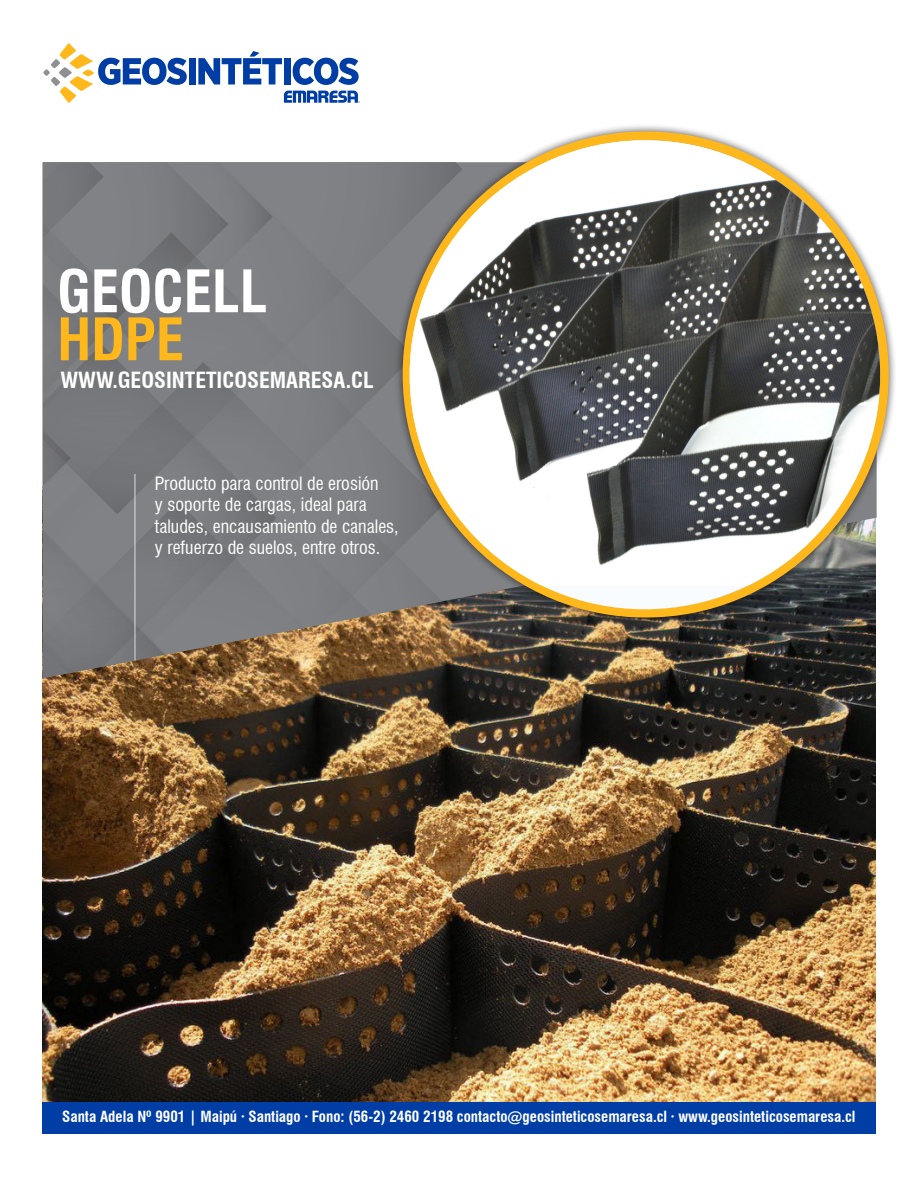
<style>
.page{position:relative;width:918px;height:1188px;background:#fff}
.page>*{position:absolute;margin:0;border:0;box-sizing:border-box;transform-origin:0 0}
.t1{font:700 condensed 57px "Swiss 721 BT";color:#fff}
.t2{font:700 condensed 57px "Swiss 721 BT";color:#ffb81c}
.t3{font:700 condensed 21.75px "Swiss 721 BT";color:#fff}
.t4{font:condensed 18px/21.6px "Swiss 721 BT";color:#fff}
.t5{font:700 condensed 15px "Swiss 721 BT";color:#fff}
</style>
<div class="page">
<img style="left:43px;top:678px;width:833px;height:425px">
<img style="left:68px;top:615px;width:808px;height:63px">
<div style="left:236px;top:162px;width:158px;height:453px;background:#7d7f82"></div>
<div style="left:273px;top:162px;width:72px;height:184px;background:#7e8083"></div>
<div style="left:162px;top:275px;width:123px;height:128px;background:#7f8184"></div>
<img style="left:162px;top:362px;width:74px;height:75px">
<img style="left:81px;top:307px;width:32px;height:32px">
<img style="left:105px;top:347px;width:57px;height:56px">
<img style="left:161px;top:403px;width:34px;height:34px">
<img style="left:228px;top:162px;width:45px;height:113px">
<img style="left:104px;top:162px;width:124px;height:130px">
<div style="left:43px;top:231px;width:68px;height:76px;background:#7b7d80"></div>
<img style="left:43px;top:162px;width:61px;height:69px">
<img style="left:43px;top:223px;width:7px;height:15px">
<img style="left:121px;top:257px;width:93px;height:92px">
<img style="left:111px;top:232px;width:85px;height:99px">
<img style="left:97px;top:292px;width:31px;height:31px">
<img style="left:353px;top:596px;width:19px;height:28px">
<div style="left:276px;top:519px;width:77px;height:109px;background:#7e8083"></div>
<img style="left:263px;top:506px;width:13px;height:53px">
<img style="left:43px;top:437px;width:220px;height:122px">
<img style="left:43px;top:530px;width:53px;height:53px">
<div style="left:43px;top:532px;width:52px;height:52px;background:#7c7e81"></div>
<img style="left:43px;top:348px;width:118px;height:133px">
<img style="left:43px;top:430px;width:28px;height:33px">
<div style="left:43px;top:344px;width:62px;height:66px;background:#76787b"></div>
<img style="left:84px;top:404px;width:110px;height:110px">
<img style="left:167px;top:559px;width:138px;height:95px">
<img style="left:154px;top:641px;width:13px;height:14px">
<img style="left:152px;top:642px;width:13px;height:19px">
<img style="left:154px;top:546px;width:82px;height:95px">
<img style="left:141px;top:628px;width:13px;height:14px">
<img style="left:140px;top:630px;width:12px;height:37px">
<img style="left:96px;top:501px;width:127px;height:127px">
<img style="left:95px;top:583px;width:46px;height:47px">
<img style="left:43px;top:584px;width:97px;height:88px">
<hr style="left:135px;top:474px;width:1px;height:187px;background:#fff">
<img style="left:43px;top:673px;width:25px;height:5px">
<img style="left:43px;top:640px;width:32px;height:33px">
<svg style="left:284px;top:91px;width:76px;height:12px"></svg>
<svg style="left:43px;top:43px;width:144px;height:60px"></svg>
<div style="left:189px;top:58px;width:6px;height:26px;background:#003da5"></div>
<svg style="left:198px;top:51px;width:84px;height:33px"></svg>
<div style="left:284px;top:58px;width:6px;height:26px;background:#003da5"></div>
<svg style="left:293px;top:58px;width:66px;height:27px"></svg>
<div style="left:394px;top:123px;width:503px;height:502px;background:#231f20;opacity:.75"></div>
<svg style="left:403px;top:131px;width:486px;height:487px"></svg>
<div style="left:43px;top:1103px;width:833px;height:31px;background:#003da5"></div>
<img style="left:410px;top:140px;width:470px;height:446px">
<p class="t1" style="left:57px;top:257px;width:212px">GEOCELL</p>
<p class="t2" style="left:57px;top:305px;width:128px">HDPE</p>
<p class="t3" style="left:60px;top:367px;width:315px">WWW.GEOSINTETICOSEMARESA.CL</p>
<p class="t4" style="left:155px;top:472px;width:245px">Producto para control de erosión<br>y soporte de cargas, ideal para taludes, encausamiento de canales, y refuerzo de suelos, entre otros.</p>
<p class="t5" style="left:62px;top:1107px;width:795px">Santa Adela Nº 9901 | Maipú · Santiago · Fono: (56-2) 2460 2198 contacto@geosinteticosemaresa.cl · www.geosinteticosemaresa.cl</p>
</div>
